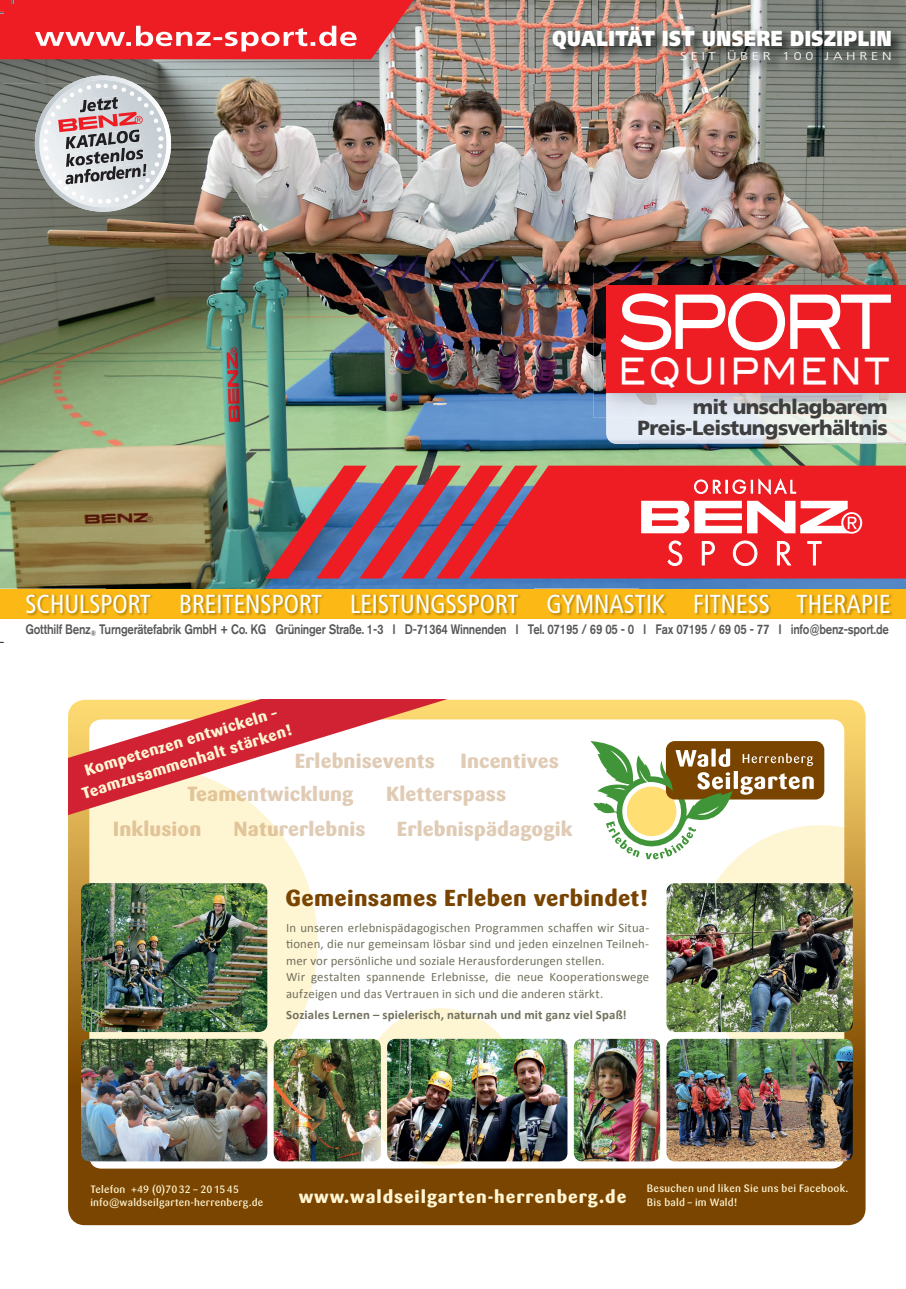
<style>
.page{position:relative;width:906px;height:1289px;background:#fff}
.page>*{position:absolute;margin:0;border:0;box-sizing:border-box;transform-origin:0 0}
.t1{font:75px "Blair Md ITCTT Medium";letter-spacing:-.1em;color:#fff;scale:.82 1}
.t2{font:36px "Blair Md ITCTT Medium";letter-spacing:.09em;color:#fff;scale:.82 1}
.t3{font:condensed 26.1px "Frutiger";color:#fff;scale:.96 1}
.t4{font:800 22.8px "Sari";letter-spacing:.015em;color:#794400}
.t5{font:900 21.6px "Frutiger CE";letter-spacing:.03em;color:#fff;scale:.8 1}
.t6{font:900 20.4px/21.8px "Frutiger CE";letter-spacing:-.035em;color:#3e3e3f;text-align:right}
.t7{font:800 20.25px/32.8px "Sari";letter-spacing:.005em;color:#e0cbb5}
.t8{font:800 20.25px "Sari";letter-spacing:.005em;color:#e2c499}
.t9{font:800 18px "Sari";letter-spacing:.05em;color:#fef5d3}
.t10{font:800 15.75px/21px "Sari";color:#fef5d3;text-align:center}
.t11{font:500 13.65px "Akzidenz Grotesk BQ";letter-spacing:-.02em;color:#57585a;scale:.84 1}
.t12{font:12.75px/16.5px "Calibri";letter-spacing:.015em;color:#72705c}
.t13{font:700 12.75px "Calibri";letter-spacing:.015em;color:#72705c}
.t14{font:300 11.4px "Frutiger CE";letter-spacing:.26em;color:#fff;scale:1.25 1}
.t15{font:500 10.65px/13.6px "Sari";letter-spacing:.02em;color:#fef5d3}
.t16{font:500 10.5px "Sari";letter-spacing:.025em;color:#fef5d3}
.t17{font:10.5px "Sari Medium Caps";letter-spacing:-.005em;color:#fef5d3}
.s1{font-family:"Sari";font-weight:500}
</style>
<div class="page">
<img style="left:0;top:84px;width:53px;height:504px">
<img style="left:533px;top:0;width:373px;height:302px">
<img style="left:171px;top:84px;width:362px;height:16px">
<img style="left:107px;top:100px;width:426px;height:488px">
<img style="left:53px;top:212px;width:54px;height:376px">
<img style="left:533px;top:302px;width:106px;height:286px">
<img style="left:639px;top:444px;width:267px;height:144px">
<div style="left:0;top:588px;width:906px;height:30px;background:#fcb916"></div>
<img style="left:27px;top:594px;width:866px;height:22px">
<img style="left:0;top:0;width:541px;height:84px">
<svg style="left:265px;top:465px;width:204px;height:113px;background:#985968"></svg>
<svg style="left:469px;top:465px;width:437px;height:113px;background:#e5252c"></svg>
<svg style="left:667px;top:540px;width:16px;height:26px"></svg>
<svg style="left:701px;top:540px;width:14px;height:26px"></svg>
<svg style="left:776px;top:540px;width:16px;height:26px"></svg>
<svg style="left:807px;top:540px;width:15px;height:26px"></svg>
<svg style="left:732px;top:540px;width:26px;height:26px"></svg>
<svg style="left:641px;top:476px;width:221px;height:57px"></svg>
<img style="left:550px;top:23px;width:356px;height:52px">
<img style="left:606px;top:418px;width:300px;height:26px">
<img style="left:594px;top:273px;width:312px;height:145px">
<div style="left:606px;top:285px;width:300px;height:108px;background:#ee1d23"></div>
<svg style="left:35px;top:75px;width:136px;height:137px;background:#b4afb0"></svg>
<img style="left:64px;top:163px;width:84px;height:22px">
<svg style="left:0;top:0;width:414px;height:59px;background:#eb373b"></svg>
<svg style="left:68px;top:699px;width:797px;height:526px"></svg>
<svg style="left:68px;top:699px;width:391px;height:149px"></svg>
<svg style="left:590px;top:741px;width:275px;height:335px"></svg>
<img style="left:574px;top:1038px;width:86px;height:123px">
<img style="left:387px;top:1038px;width:180px;height:123px">
<img style="left:274px;top:1038px;width:107px;height:123px">
<img style="left:81px;top:1038px;width:186px;height:123px">
<img style="left:81px;top:883px;width:186px;height:149px">
<img style="left:666px;top:1038px;width:187px;height:123px">
<img style="left:666px;top:883px;width:187px;height:149px">
<svg style="left:187px;top:785px;width:67px;height:21px"></svg>
<div style="left:114px;top:820px;width:86px;height:16px;background:#fef5d3"></div>
<svg style="left:234px;top:820px;width:49px;height:16px"></svg>
<h3 class="t5" style="left:552px;top:25px;width:425px">QUALITÄT IST UNSERE DISZIPLIN</h3>
<p class="t14" style="left:680px;top:49px;width:171px">SEIT ÜBER 100 JAHREN</p>
<h1 class="t1" style="left:617px;top:261px;width:336px">SPORT</h1>
<h2 class="t2" style="left:618px;top:342px;width:332px">EQUIPMENT</h2>
<h3 class="t6" style="left:637px;top:396px;width:252px">mit unschlagbarem<br>Preis-Leistungsverhältnis</h3>
<h3 class="t3" style="left:26px;top:588px;width:902px">SCHULSPORT BREITENSPORT LEISTUNGSSPORT GYMNASTIK FITNESS THERAPIE</h3>
<p class="t11" style="left:26px;top:621px;width:1029px">Gotthilf Benz<sub>®</sub> Turngerätefabrik GmbH + Co. KG Grüninger Straße. 1-3 I D-71364 Winnenden I Tel. 07195 / 69 05 - 0 I Fax 07195 / 69 05 - 77 I info@benz-sport.de</p>
<p class="t10" style="left:73px;top:763px;width:220px;rotate:-17deg">Kompetenzen entwickeln –<br>Teamzusammenhalt stärken!</p>
<h3 class="t7" style="left:187px;top:744px;width:249px;text-indent:107px">Erlebnisevents<br>Teamentwicklung</h3>
<h3 class="t8" style="left:113px;top:816px;width:90px">Inklusion</h3>
<h3 class="t7" style="left:460px;top:744px;width:100px">Incentives</h3>
<h3 class="t7" style="left:386px;top:777px;width:122px">Kletterspass</h3>
<h3 class="t7" style="left:233px;top:812px;width:134px">Naturerlebnis</h3>
<h3 class="t7" style="left:397px;top:812px;width:177px">Erlebnispädagogik</h3>
<h3 class="t4" style="left:285px;top:883px;width:364px">Gemeinsames Erleben verbindet!</h3>
<p class="t12" style="left:286px;top:919px;width:365px">In unseren erlebnispädagogischen Programmen schaffen wir Situa&shy;tionen, die nur gemeinsam lösbar sind und jeden einzelnen Teilneh&shy;mer vor persönliche und soziale Herausforderungen stellen.<br>Wir gestalten spannende Erlebnisse, die neue Kooperationswege aufzeigen und das Vertrauen in sich und die anderen stärkt.</p>
<p class="t13" style="left:286px;top:1006px;width:342px">Soziales Lernen – spielerisch, naturnah und mit ganz viel Spaß!</p>
<p class="t17" style="left:90px;top:1182px;width:150px"><span class="s1">Telefon</span> +49 (0)70 32 – 2015 45</p>
<p class="t16" style="left:90px;top:1195px;width:174px">info@waldseilgarten-herrenberg.de</p>
<h3 class="t9" style="left:299px;top:1185px;width:329px">www.waldseilgarten-herrenberg.de</h3>
<p class="t15" style="left:647px;top:1181px;width:203px">Besuchen und liken Sie uns bei Facebook.<br>Bis bald – im Wald!</p>
</div>
